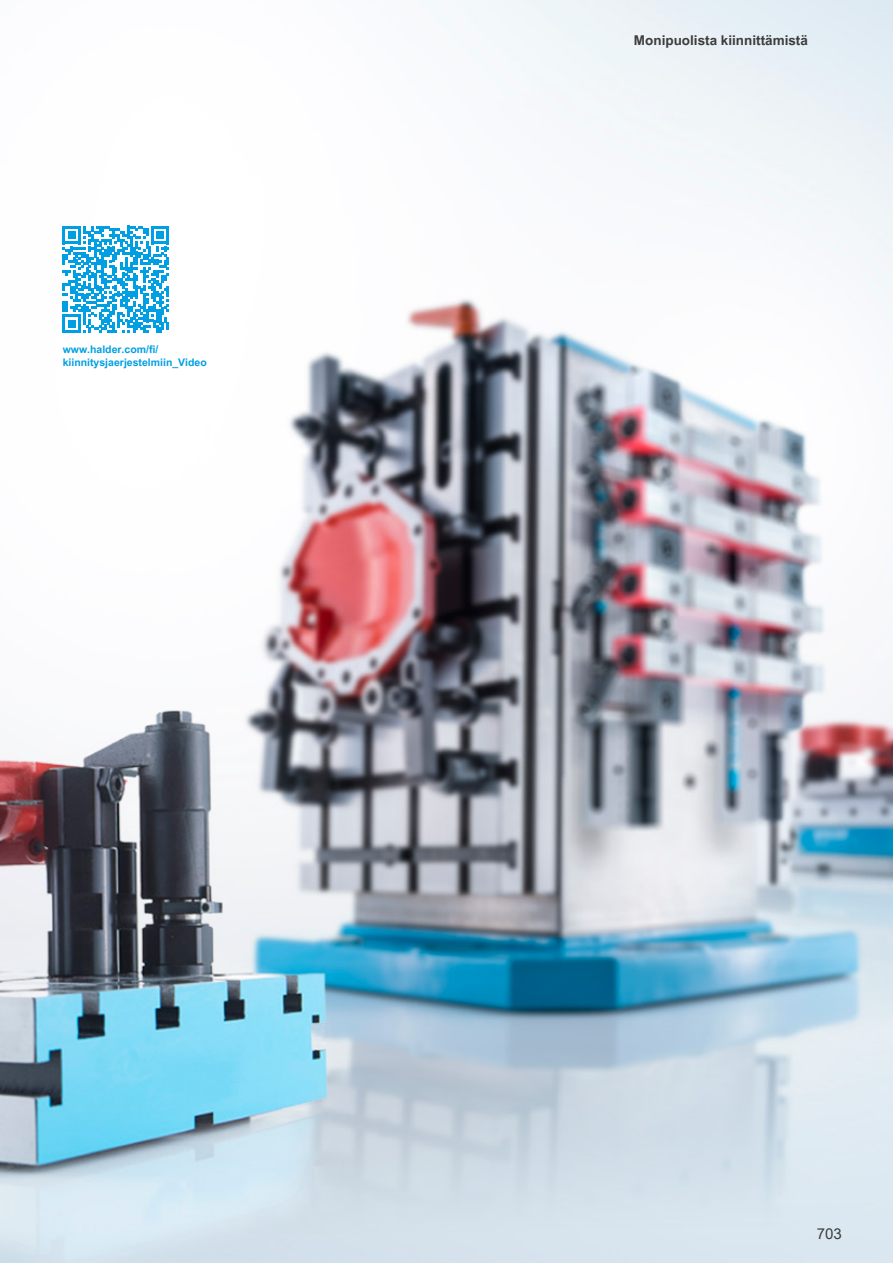
<style>
.page{position:relative;width:893px;height:1263px;background:#fff}
.page>*{position:absolute;margin:0;border:0;box-sizing:border-box;transform-origin:0 0}
.t1{font:15px "Arial Unicode MS";color:#3c3c3b}
.t2{font:700 13.5px "Arial Unicode MS";color:#3c3c3b}
.t3{font:700 10.5px/12.6px "Arial Unicode MS";color:#009fe3}
</style>
<div class="page">
<img style="left:0;top:0;width:893px;height:1263px">
<svg style="left:62px;top:226px;width:107px;height:107px"></svg>
<p class="t3" style="left:63px;top:343px;width:146px">www.halder.com/fi/ kiinnitysjaerjestelmiin_Video</p>
<p class="t2" style="left:634px;top:30px;width:176px">Monipuolista kiinnittämistä</p>
<h1 class="t1" style="left:817px;top:1223px;width:27px">703</h1>
</div>
